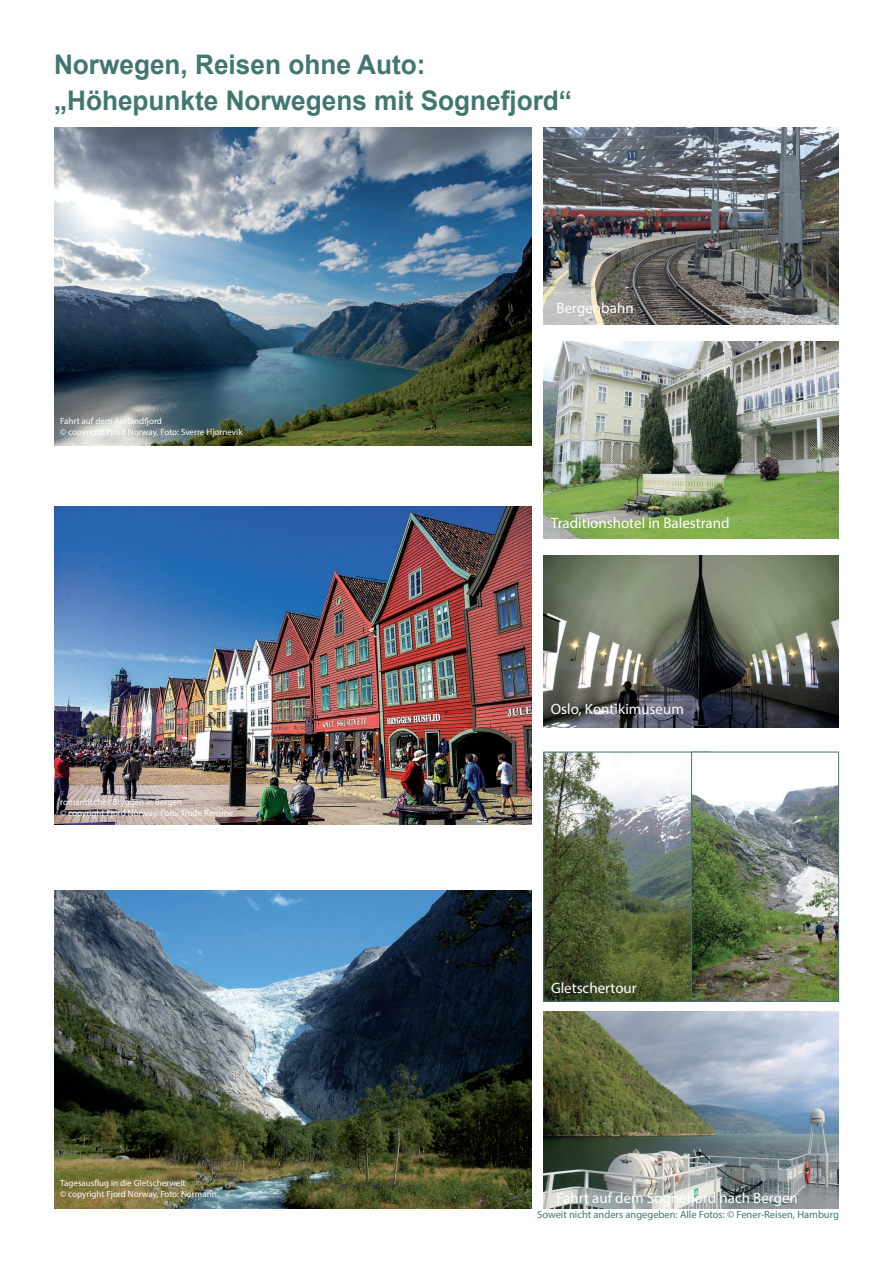
<style>
.page{position:relative;width:893px;height:1263px;background:#fff}
.page>*{position:absolute;margin:0;border:0;box-sizing:border-box;transform-origin:0 0}
.t1{font:700 27px/36.6px "Arial";color:#427671}
.t2{font:15px "Myriad Pro";color:#fff}
.t3{font:10.5px "Myriad Pro";color:#427671}
.t4{font:9px/10.8px "Myriad Pro";color:#fff}
</style>
<div class="page">
<img style="left:543px;top:128px;width:296px;height:197px">
<img style="left:543px;top:342px;width:296px;height:197px">
<img style="left:543px;top:556px;width:296px;height:172px">
<img style="left:543px;top:1012px;width:296px;height:197px">
<img style="left:54px;top:128px;width:477px;height:318px">
<img style="left:54px;top:506px;width:477px;height:318px">
<img style="left:54px;top:891px;width:477px;height:318px">
<img style="left:545px;top:754px;width:146px;height:245px">
<div style="left:543px;top:752px;width:168px;height:249px;border:1px solid #457671"></div>
<img style="left:693px;top:754px;width:144px;height:245px">
<div style="left:691px;top:752px;width:148px;height:249px;border:1px solid #457671"></div>
<h1 class="t1" style="left:54px;top:46px;width:520px">Norwegen, Reisen ohne Auto: „Höhepunkte Norwegens mit Sognefjord“</h1>
<p class="t4" style="left:60px;top:416px;width:184px">Fahrt auf dem Aurlandfjord<br>© copyright Fjord Norway, Foto: Sverre Hjørnevik</p>
<p class="t4" style="left:60px;top:797px;width:174px">romantisches Bryggen in Bergen<br>© copyright Fjord Norway, Foto: Trude Remme</p>
<p class="t4" style="left:60px;top:1178px;width:158px">Tagesausflug in die Gletscherwelt<br>© copyright Fjord Norway, Foto: Normann</p>
<h2 class="t2" style="left:557px;top:299px;width:79px">Bergenbahn</h2>
<h2 class="t2" style="left:551px;top:514px;width:180px">Traditionshotel in Balestrand</h2>
<h2 class="t2" style="left:551px;top:699px;width:134px">Oslo, Kontikimuseum</h2>
<h2 class="t2" style="left:551px;top:979px;width:87px">Gletschertour</h2>
<h2 class="t2" style="left:557px;top:1188px;width:243px">Fahrt auf dem Sognefjord nach Bergen</h2>
<p class="t3" style="left:537px;top:1207px;width:303px">Soweit nicht anders angegeben: Alle Fotos: © Fener-Reisen, Hamburg</p>
</div>
